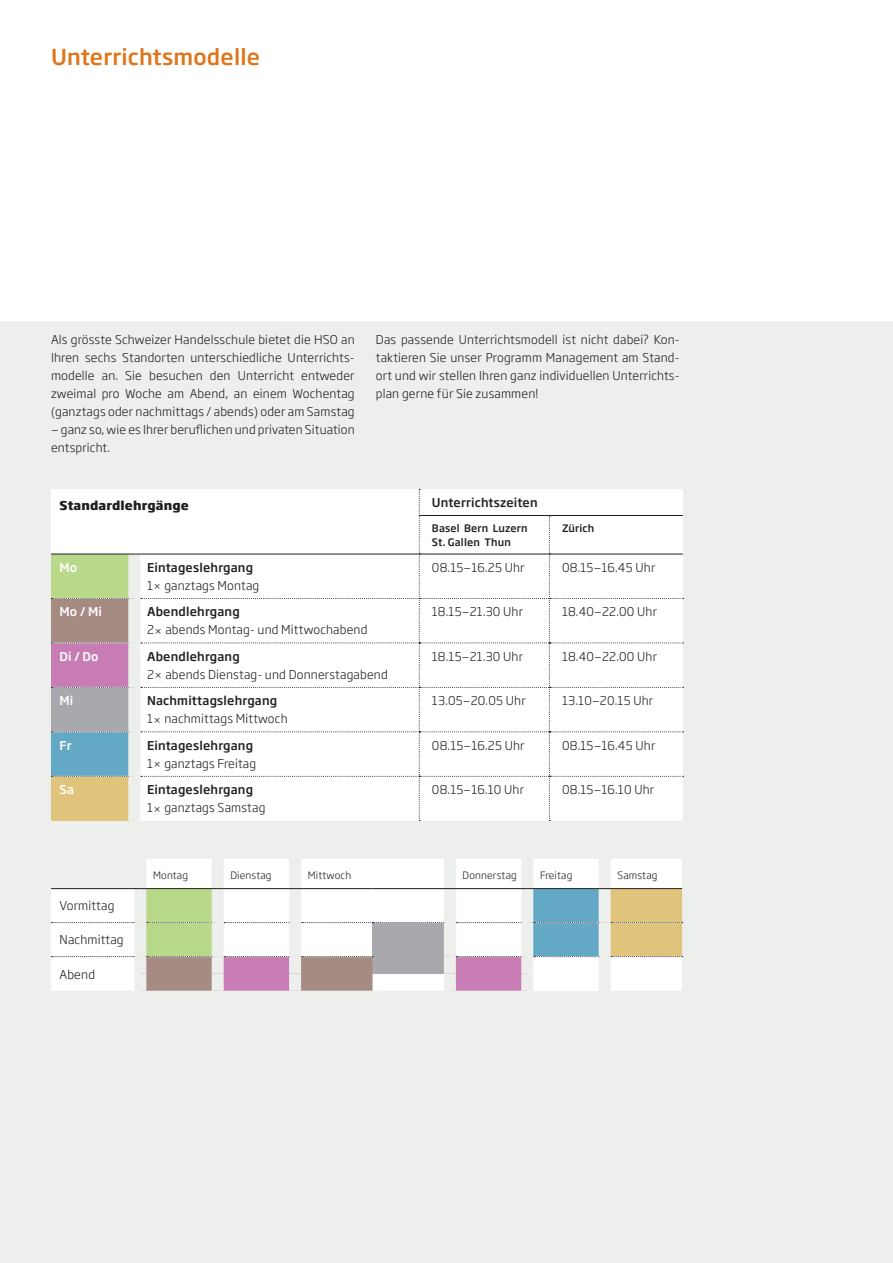
<style>
.page{position:relative;width:893px;height:1263px;background:#fff}
.page>*{position:absolute;margin:0;border:0;box-sizing:border-box;transform-origin:0 0}
.obertitel_soho_mediu{font:500 21.75px "Soho Gothic Pro";letter-spacing:.01em;color:#de761b}
.copy_soho_light{font:300 12px/18px "Soho Gothic Pro";letter-spacing:.015em;color:#231f20;text-align:justify}
.soho_light_klein{font:300 12px/18px "Soho Gothic Pro";letter-spacing:.015em;color:#231f20}
.soho_light_klein-2{font:500 12px/18px "Soho Gothic Pro";letter-spacing:.015em;color:#231f20}
.soho_light_klein-3{font:500 12px "Soho Gothic Pro";letter-spacing:.015em;color:#fff}
.titel_soho_extra{font:800 12px "Soho Gothic Pro";letter-spacing:.015em;color:#231f20}
.soho_light_klein-4{font:500 10.2px/13.5px "Soho Gothic Pro";letter-spacing:.015em;color:#231f20}
.copy_soho_light-2{font:300 10.05px "Soho Gothic Pro";letter-spacing:.015em;color:#231f20}
.s1{font-weight:300}
.s2{font-weight:500}
</style>
<div class="page">
<div style="left:0;top:321px;width:893px;height:942px;background:#edefed"></div>
<svg style="left:51px;top:859px;width:632px;height:132px;background:#e0ded9"></svg>
<div style="left:212px;top:859px;width:12px;height:29px;background:#edefed"></div>
<div style="left:289px;top:859px;width:12px;height:29px;background:#edefed"></div>
<div style="left:444px;top:859px;width:12px;height:29px;background:#edefed"></div>
<div style="left:521px;top:859px;width:12px;height:29px;background:#edefed"></div>
<div style="left:599px;top:859px;width:12px;height:29px;background:#edefed"></div>
<div style="left:212px;top:889px;width:12px;height:34px;background:#edefed"></div>
<div style="left:289px;top:889px;width:12px;height:34px;background:#edefed"></div>
<div style="left:444px;top:889px;width:12px;height:34px;background:#edefed"></div>
<div style="left:521px;top:889px;width:12px;height:34px;background:#edefed"></div>
<div style="left:599px;top:889px;width:12px;height:34px;background:#edefed"></div>
<div style="left:212px;top:923px;width:12px;height:34px;background:#edefed"></div>
<div style="left:289px;top:923px;width:12px;height:34px;background:#edefed"></div>
<div style="left:444px;top:923px;width:12px;height:34px;background:#edefed"></div>
<div style="left:521px;top:923px;width:12px;height:34px;background:#edefed"></div>
<div style="left:599px;top:923px;width:12px;height:34px;background:#edefed"></div>
<div style="left:212px;top:957px;width:12px;height:16px;background:#edefed"></div>
<div style="left:289px;top:957px;width:12px;height:16px;background:#edefed"></div>
<div style="left:212px;top:973px;width:12px;height:18px;background:#edefed"></div>
<div style="left:289px;top:973px;width:12px;height:18px;background:#edefed"></div>
<div style="left:444px;top:957px;width:12px;height:16px;background:#edefed"></div>
<div style="left:521px;top:957px;width:12px;height:16px;background:#edefed"></div>
<div style="left:599px;top:957px;width:12px;height:16px;background:#edefed"></div>
<div style="left:521px;top:973px;width:12px;height:18px;background:#edefed"></div>
<div style="left:599px;top:973px;width:12px;height:18px;background:#edefed"></div>
<div style="left:444px;top:973px;width:12px;height:18px;background:#edefed"></div>
<div style="left:134px;top:859px;width:12px;height:29px;background:#edefed"></div>
<div style="left:134px;top:889px;width:12px;height:34px;background:#edefed"></div>
<div style="left:134px;top:923px;width:12px;height:34px;background:#edefed"></div>
<div style="left:134px;top:957px;width:12px;height:16px;background:#edefed"></div>
<div style="left:134px;top:973px;width:12px;height:18px;background:#edefed"></div>
<hr style="left:51px;top:888px;width:89px;height:1px;background:#231f20">
<hr style="left:140px;top:888px;width:78px;height:1px;background:#231f20">
<hr style="left:218px;top:888px;width:77px;height:1px;background:#231f20">
<hr style="left:295px;top:888px;width:77px;height:1px;background:#231f20">
<hr style="left:372px;top:888px;width:78px;height:1px;background:#231f20">
<hr style="left:450px;top:888px;width:77px;height:1px;background:#231f20">
<hr style="left:527px;top:888px;width:78px;height:1px;background:#231f20">
<hr style="left:605px;top:888px;width:77px;height:1px;background:#231f20">
<div style="left:51px;top:489px;width:368px;height:65px;background:#fff"></div>
<div style="left:51px;top:554px;width:83px;height:44px;background:#b8d989"></div>
<div style="left:51px;top:598px;width:83px;height:45px;background:#a68b83"></div>
<div style="left:51px;top:643px;width:83px;height:44px;background:#c77db4"></div>
<div style="left:51px;top:687px;width:83px;height:45px;background:#a8a9ad"></div>
<div style="left:51px;top:732px;width:83px;height:44px;background:#63a8c4"></div>
<div style="left:51px;top:776px;width:83px;height:45px;background:#e1c47c"></div>
<svg style="left:51px;top:598px;width:77px;height:1px"></svg>
<svg style="left:51px;top:643px;width:77px;height:1px"></svg>
<svg style="left:51px;top:687px;width:76px;height:1px"></svg>
<svg style="left:51px;top:731px;width:76px;height:1px"></svg>
<svg style="left:51px;top:776px;width:77px;height:1px"></svg>
<div style="left:128px;top:554px;width:12px;height:44px;background:#edefed"></div>
<div style="left:128px;top:598px;width:12px;height:45px;background:#edefed"></div>
<div style="left:128px;top:643px;width:12px;height:44px;background:#edefed"></div>
<div style="left:128px;top:687px;width:12px;height:45px;background:#edefed"></div>
<div style="left:128px;top:732px;width:12px;height:44px;background:#edefed"></div>
<div style="left:128px;top:776px;width:12px;height:45px;background:#edefed"></div>
<hr style="left:51px;top:554px;width:83px;height:1px;background:#231f20">
<hr style="left:134px;top:554px;width:285px;height:1px;background:#231f20">
<div style="left:141px;top:489px;width:543px;height:332px;background:#fff"></div>
<p class="obertitel_soho_mediu" style="left:51px;top:39px;width:211px">Unterrichtsmodelle</p>
<p class="copy_soho_light" style="left:51px;top:329px;width:305px">Als grösste Schweizer Handelsschule bietet die HSO an Ihren sechs Standorten unterschiedliche Unterrichts&shy;modelle an. Sie besuchen den Unterricht entweder zweimal pro Woche am Abend, an einem Wochentag (ganztags oder nachmittags / abends) oder am Samstag</p>
<p class="copy_soho_light" style="left:51px;top:419px;width:305px">— ganz so, wie es Ihrer beruflichen und privaten Situation entspricht.</p>
<p class="copy_soho_light" style="left:376px;top:329px;width:305px">Das passende Unterrichtsmodell ist nicht dabei? Kon&shy;taktieren Sie unser Programm Management am Stand&shy;ort und wir stellen Ihren ganz individuellen Unterrichts&shy;plan gerne für Sie zusammen!</p>
<p class="titel_soho_extra" style="left:60px;top:496px;width:131px">Standardlehrgänge</p>
<p class="soho_light_klein-2" style="left:432px;top:493px;width:107px">Unterrichtszeiten</p>
<p class="soho_light_klein-4" style="left:432px;top:521px;width:97px">Basel Bern Luzern<br>St. Gallen Thun</p>
<p class="soho_light_klein-4" style="left:562px;top:521px;width:34px">Zürich</p>
<p class="soho_light_klein-3" style="left:60px;top:558px;width:19px">Mo</p>
<p class="soho_light_klein-2" style="left:147px;top:558px;width:114px">Eintageslehrgang<br><span class="s1">1× ganztags Montag</span></p>
<p class="soho_light_klein" style="left:432px;top:558px;width:94px">08.15—16.25 Uhr</p>
<p class="soho_light_klein" style="left:562px;top:558px;width:95px">08.15—16.45 Uhr</p>
<p class="soho_light_klein-3" style="left:60px;top:602px;width:44px">Mo / Mi</p>
<p class="soho_light_klein" style="left:147px;top:602px;width:222px"><span class="s2">Abendlehrgang<br></span>2× abends Montag- und Mittwochabend</p>
<p class="soho_light_klein" style="left:432px;top:602px;width:93px">18.15—21.30 Uhr</p>
<p class="soho_light_klein" style="left:562px;top:602px;width:96px">18.40—22.00 Uhr</p>
<p class="soho_light_klein-3" style="left:60px;top:647px;width:40px">Di / Do</p>
<p class="soho_light_klein" style="left:147px;top:647px;width:242px"><span class="s2">Abendlehrgang<br></span>2× abends Dienstag- und Donnerstagabend</p>
<p class="soho_light_klein" style="left:432px;top:647px;width:93px">18.15—21.30 Uhr</p>
<p class="soho_light_klein" style="left:562px;top:647px;width:96px">18.40—22.00 Uhr</p>
<p class="soho_light_klein-3" style="left:60px;top:691px;width:15px">Mi</p>
<p class="soho_light_klein" style="left:147px;top:691px;width:142px"><span class="s2">Nachmittagslehrgang<br></span>1× nachmittags Mittwoch</p>
<p class="soho_light_klein" style="left:432px;top:691px;width:95px">13.05—20.05 Uhr</p>
<p class="soho_light_klein" style="left:562px;top:691px;width:93px">13.10—20.15 Uhr</p>
<p class="soho_light_klein-3" style="left:60px;top:736px;width:14px">Fr</p>
<p class="soho_light_klein" style="left:147px;top:736px;width:111px"><span class="s2">Eintageslehrgang<br></span>1× ganztags Freitag</p>
<p class="soho_light_klein" style="left:432px;top:736px;width:94px">08.15—16.25 Uhr</p>
<p class="soho_light_klein" style="left:562px;top:736px;width:95px">08.15—16.45 Uhr</p>
<p class="soho_light_klein-3" style="left:60px;top:780px;width:16px">Sa</p>
<p class="soho_light_klein" style="left:147px;top:780px;width:120px"><span class="s2">Eintageslehrgang<br></span>1× ganztags Samstag</p>
<p class="soho_light_klein" style="left:432px;top:780px;width:94px">08.15—16.10 Uhr</p>
<p class="soho_light_klein" style="left:562px;top:780px;width:94px">08.15—16.10 Uhr</p>
<p class="copy_soho_light" style="left:60px;top:896px;width:56px">Vormittag</p>
<p class="copy_soho_light" style="left:60px;top:930px;width:66px">Nachmittag</p>
<p class="copy_soho_light" style="left:60px;top:964px;width:37px">Abend</p>
<p class="copy_soho_light-2" style="left:153px;top:867px;width:36px">Montag</p>
<p class="copy_soho_light-2" style="left:230px;top:867px;width:43px">Dienstag</p>
<p class="copy_soho_light-2" style="left:308px;top:867px;width:45px">Mittwoch</p>
<p class="copy_soho_light-2" style="left:463px;top:867px;width:56px">Donnerstag</p>
<p class="copy_soho_light-2" style="left:540px;top:867px;width:34px">Freitag</p>
<p class="copy_soho_light-2" style="left:617px;top:867px;width:42px">Samstag</p>
</div>
